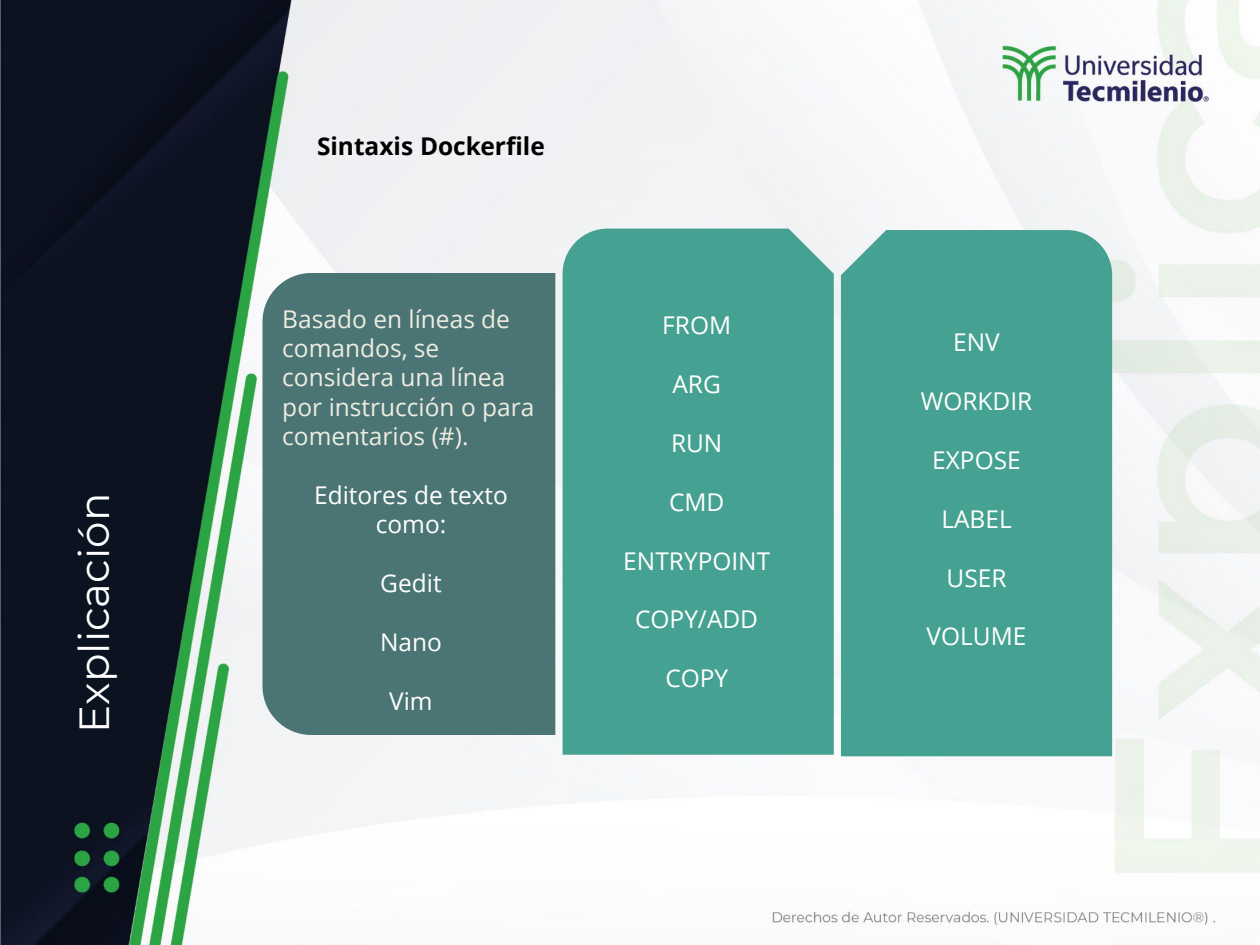
<style>
.page{position:relative;width:1260px;height:945px;background:#fff}
.page>*{position:absolute;margin:0;border:0;box-sizing:border-box;transform-origin:0 0}
.t1{font:42px "Montserrat";color:#fff}
.t2{font:24.5px/29.4px "Open Sans";color:#fff;text-align:center}
.t3{font:24.5px/29.4px "Open Sans";color:#eeece1}
.t4{font:700 24.5px "Open Sans";color:#000}
</style>
<div class="page">
<img style="left:0;top:0;width:1260px;height:945px">
<div style="left:52px;top:472px;width:75px;height:305px;background:#0b1220"></div>
<div style="left:563px;top:229px;width:271px;height:526px;background:#45a191"></div>
<div style="left:841px;top:230px;width:271px;height:526px;background:#45a191"></div>
<div style="left:262px;top:273px;width:293px;height:462px;background:#4b7574"></div>
<h1 class="t1" style="left:65px;top:733px;width:241px;rotate:-90deg">Explicación</h1>
<p class="t4" style="left:317px;top:129px;width:229px">Sintaxis Dockerfile</p>
<p class="t3" style="left:282px;top:303px;width:254px">Basado en líneas de comandos, se considera una línea por instrucción o para comentarios (#).</p>
<p class="t2" style="left:314px;top:480px;width:196px">Editores de texto como:</p>
<p class="t2" style="left:380px;top:568px;width:63px">Gedit</p>
<p class="t2" style="left:380px;top:627px;width:63px">Nano</p>
<p class="t2" style="left:389px;top:686px;width:45px">Vim</p>
<p class="t2" style="left:662px;top:310px;width:70px">FROM</p>
<p class="t2" style="left:672px;top:369px;width:50px">ARG</p>
<p class="t2" style="left:671px;top:428px;width:53px">RUN</p>
<p class="t2" style="left:669px;top:487px;width:57px">CMD</p>
<p class="t2" style="left:623px;top:545px;width:148px">ENTRYPOINT</p>
<p class="t2" style="left:635px;top:604px;width:124px">COPY/ADD</p>
<p class="t2" style="left:665px;top:663px;width:64px">COPY</p>
<p class="t2" style="left:953px;top:327px;width:48px">ENV</p>
<p class="t2" style="left:921px;top:386px;width:113px">WORKDIR</p>
<p class="t2" style="left:932px;top:445px;width:90px">EXPOSE</p>
<p class="t2" style="left:941px;top:504px;width:72px">LABEL</p>
<p class="t2" style="left:947px;top:562px;width:62px">USER</p>
<p class="t2" style="left:927px;top:621px;width:101px">VOLUME</p>
</div>
